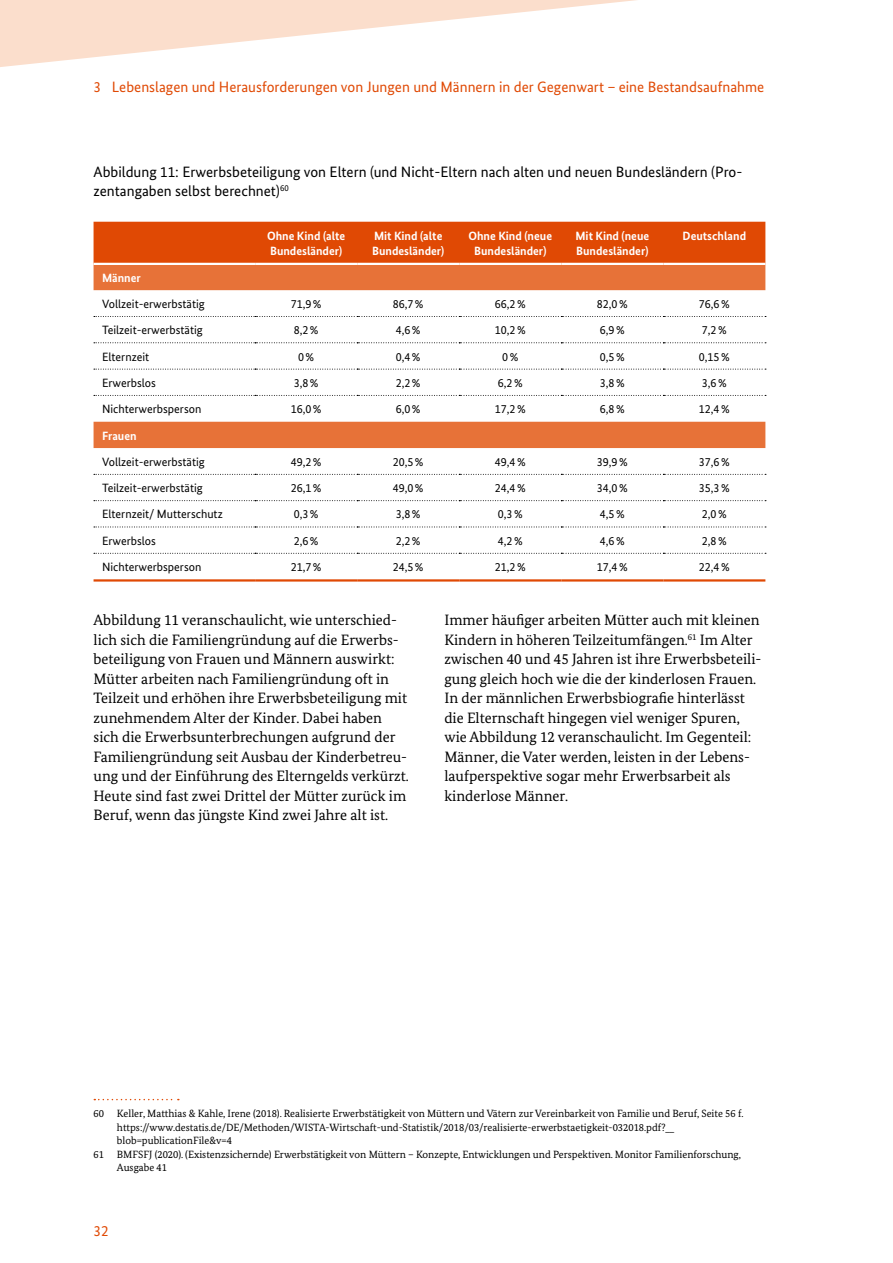
<style>
.page{position:relative;width:893px;height:1263px;background:#fff}
.page>*{position:absolute;margin:0;border:0;box-sizing:border-box;transform-origin:0 0}
.t1{font:15px/19.5px "Bundes Serif";color:#000}
.t2{font:15px/19.5px "Bundes Sans";color:#000}
.t3{font:15px "Bundes Sans";color:#e04904}
.t4{font:12px "Bundes Sans";color:#000}
.t5{font:700 12px/15px "Bundes Sans";color:#fff}
.t6{font:10.5px/13.5px "Bundes Serif";color:#000}
</style>
<div class="page">
<svg style="left:0;top:0;width:637px;height:67px"></svg>
<svg style="left:94px;top:1099px;width:85px;height:1px"></svg>
<div style="left:94px;top:222px;width:671px;height:41px;background:#e04904"></div>
<svg style="left:94px;top:265px;width:671px;height:183px"></svg>
<hr style="left:255px;top:579px;width:102px;height:3px;background:#e04904">
<hr style="left:357px;top:579px;width:102px;height:3px;background:#e04904">
<hr style="left:459px;top:579px;width:102px;height:3px;background:#e04904">
<hr style="left:561px;top:579px;width:102px;height:3px;background:#e04904">
<hr style="left:663px;top:579px;width:102px;height:3px;background:#e04904">
<hr style="left:94px;top:579px;width:161px;height:3px;background:#e04904">
<svg style="left:94px;top:553px;width:672px;height:1px"></svg>
<svg style="left:94px;top:316px;width:672px;height:1px"></svg>
<svg style="left:94px;top:342px;width:672px;height:1px"></svg>
<svg style="left:94px;top:369px;width:672px;height:1px"></svg>
<svg style="left:94px;top:395px;width:672px;height:1px"></svg>
<svg style="left:94px;top:474px;width:672px;height:1px"></svg>
<svg style="left:94px;top:500px;width:672px;height:1px"></svg>
<svg style="left:94px;top:527px;width:672px;height:1px"></svg>
<p class="t3" style="left:94px;top:78px;width:672px">3 Lebenslagen und Herausforderungen von Jungen und Männern in der Gegenwart – eine Bestandsaufnahme</p>
<p class="t2" style="left:94px;top:162px;width:650px">Abbildung 11: Erwerbsbeteiligung von Eltern (und Nicht-Eltern nach alten und neuen Bundesländern (Pro&shy;zentangaben selbst berechnet)<sup>60</sup></p>
<p class="t5" style="left:267px;top:228px;width:80px">Ohne Kind (alte<br>Bundesländer)</p>
<p class="t5" style="left:372px;top:228px;width:74px">Mit Kind (alte<br>Bundesländer)</p>
<p class="t5" style="left:468px;top:228px;width:85px;text-align:center">Ohne Kind (neue<br>Bundesländer)</p>
<p class="t5" style="left:575px;top:228px;width:75px">Mit Kind (neue<br>Bundesländer)</p>
<p class="t5" style="left:683px;top:228px;width:65px">Deutschland</p>
<p class="t5" style="left:102px;top:270px;width:40px">Männer</p>
<p class="t4" style="left:102px;top:297px;width:104px">Vollzeit-erwerbstätig</p>
<p class="t4" style="left:291px;top:297px;width:32px">71,9%</p>
<p class="t4" style="left:393px;top:297px;width:32px">86,7%</p>
<p class="t4" style="left:495px;top:297px;width:32px">66,2%</p>
<p class="t4" style="left:597px;top:297px;width:32px">82,0%</p>
<p class="t4" style="left:699px;top:297px;width:32px">76,6%</p>
<p class="t4" style="left:102px;top:323px;width:102px">Teilzeit-erwerbstätig</p>
<p class="t4" style="left:294px;top:323px;width:26px">8,2%</p>
<p class="t4" style="left:396px;top:323px;width:26px">4,6%</p>
<p class="t4" style="left:495px;top:323px;width:32px">10,2%</p>
<p class="t4" style="left:600px;top:323px;width:26px">6,9%</p>
<p class="t4" style="left:702px;top:323px;width:26px">7,2%</p>
<p class="t4" style="left:102px;top:349px;width:49px">Elternzeit</p>
<p class="t4" style="left:298px;top:349px;width:18px">0%</p>
<p class="t4" style="left:396px;top:349px;width:26px">0,4%</p>
<p class="t4" style="left:502px;top:349px;width:18px">0%</p>
<p class="t4" style="left:600px;top:349px;width:26px">0,5%</p>
<p class="t4" style="left:699px;top:349px;width:32px">0,15%</p>
<p class="t4" style="left:102px;top:375px;width:55px">Erwerbslos</p>
<p class="t4" style="left:294px;top:375px;width:26px">3,8%</p>
<p class="t4" style="left:396px;top:375px;width:26px">2,2%</p>
<p class="t4" style="left:498px;top:375px;width:26px">6,2%</p>
<p class="t4" style="left:600px;top:375px;width:26px">3,8%</p>
<p class="t4" style="left:702px;top:375px;width:26px">3,6%</p>
<p class="t4" style="left:102px;top:402px;width:101px">Nichterwerbsperson</p>
<p class="t4" style="left:291px;top:402px;width:32px">16,0%</p>
<p class="t4" style="left:396px;top:402px;width:26px">6,0%</p>
<p class="t4" style="left:495px;top:402px;width:32px">17,2%</p>
<p class="t4" style="left:600px;top:402px;width:26px">6,8%</p>
<p class="t4" style="left:699px;top:402px;width:32px">12,4%</p>
<p class="t5" style="left:102px;top:428px;width:36px">Frauen</p>
<p class="t4" style="left:102px;top:454px;width:104px">Vollzeit-erwerbstätig</p>
<p class="t4" style="left:291px;top:454px;width:32px">49,2%</p>
<p class="t4" style="left:393px;top:454px;width:32px">20,5%</p>
<p class="t4" style="left:495px;top:454px;width:32px">49,4%</p>
<p class="t4" style="left:597px;top:454px;width:32px">39,9%</p>
<p class="t4" style="left:699px;top:454px;width:32px">37,6%</p>
<p class="t4" style="left:102px;top:481px;width:102px">Teilzeit-erwerbstätig</p>
<p class="t4" style="left:291px;top:481px;width:32px">26,1%</p>
<p class="t4" style="left:393px;top:481px;width:32px">49,0%</p>
<p class="t4" style="left:495px;top:481px;width:32px">24,4%</p>
<p class="t4" style="left:597px;top:481px;width:32px">34,0%</p>
<p class="t4" style="left:699px;top:481px;width:32px">35,3%</p>
<p class="t4" style="left:102px;top:507px;width:122px">Elternzeit/ Mutterschutz</p>
<p class="t4" style="left:294px;top:507px;width:26px">0,3%</p>
<p class="t4" style="left:396px;top:507px;width:26px">3,8%</p>
<p class="t4" style="left:498px;top:507px;width:26px">0,3%</p>
<p class="t4" style="left:600px;top:507px;width:26px">4,5%</p>
<p class="t4" style="left:702px;top:507px;width:26px">2,0%</p>
<p class="t4" style="left:102px;top:533px;width:55px">Erwerbslos</p>
<p class="t4" style="left:294px;top:533px;width:26px">2,6%</p>
<p class="t4" style="left:396px;top:533px;width:26px">2,2%</p>
<p class="t4" style="left:498px;top:533px;width:26px">4,2%</p>
<p class="t4" style="left:600px;top:533px;width:26px">4,6%</p>
<p class="t4" style="left:702px;top:533px;width:26px">2,8%</p>
<p class="t4" style="left:102px;top:560px;width:101px">Nichterwerbsperson</p>
<p class="t4" style="left:291px;top:560px;width:32px">21,7%</p>
<p class="t4" style="left:393px;top:560px;width:32px">24,5%</p>
<p class="t4" style="left:495px;top:560px;width:32px">21,2%</p>
<p class="t4" style="left:597px;top:560px;width:32px">17,4%</p>
<p class="t4" style="left:699px;top:560px;width:32px">22,4%</p>
<p class="t1" style="left:94px;top:610px;width:317px">Abbildung 11 veranschaulicht, wie unterschied&shy;lich sich die Familiengründung auf die Erwerbs&shy;beteiligung von Frauen und Männern auswirkt:<br>Mütter arbeiten nach Familiengründung oft in Teilzeit und erhöhen ihre Erwerbsbeteiligung mit zunehmendem Alter der Kinder. Dabei haben sich die Erwerbsunterbrechungen aufgrund der Familiengründung seit Ausbau der Kinderbetreu&shy;ung und der Einführung des Elterngelds verkürzt.<br>Heute sind fast zwei Drittel der Mütter zurück im Beruf, wenn das jüngste Kind zwei Jahre alt ist.</p>
<p class="t1" style="left:444px;top:610px;width:318px">Immer häufiger arbeiten Mütter auch mit kleinen Kindern in höheren Teilzeitumfängen.<sup>61</sup> Im Alter zwischen 40 und 45 Jahren ist ihre Erwerbsbeteili&shy;gung gleich hoch wie die der kinderlosen Frauen.<br>In der männlichen Erwerbsbiografie hinterlässt die Elternschaft hingegen viel weniger Spuren, wie Abbildung 12 veranschaulicht. Im Gegenteil:<br>Männer, die Vater werden, leisten in der Lebens&shy;laufperspektive sogar mehr Erwerbsarbeit als kinderlose Männer.</p>
<p class="t6" style="left:117px;top:1107px;width:628px;text-indent:-23px">60 Keller, Matthias &amp; Kahle, Irene (2018). Realisierte Erwerbstätigkeit von Müttern und Vätern zur Vereinbarkeit von Familie und Beruf, Seite 56 f. https://www.destatis.de/DE/Methoden/WISTA-Wirtschaft-und-Statistik/2018/03/realisierte-erwerbstaetigkeit-032018.pdf?__ blob=publicationFile&amp;v=4</p>
<p class="t6" style="left:117px;top:1147px;width:625px;text-indent:-23px">61 BMFSFJ (2020). (Existenzsichernde) Erwerbstätigkeit von Müttern – Konzepte, Entwicklungen und Perspektiven. Monitor Familienforschung,<br>Ausgabe 41</p>
<p class="t3" style="left:94px;top:1222px;width:16px">32</p>
</div>
